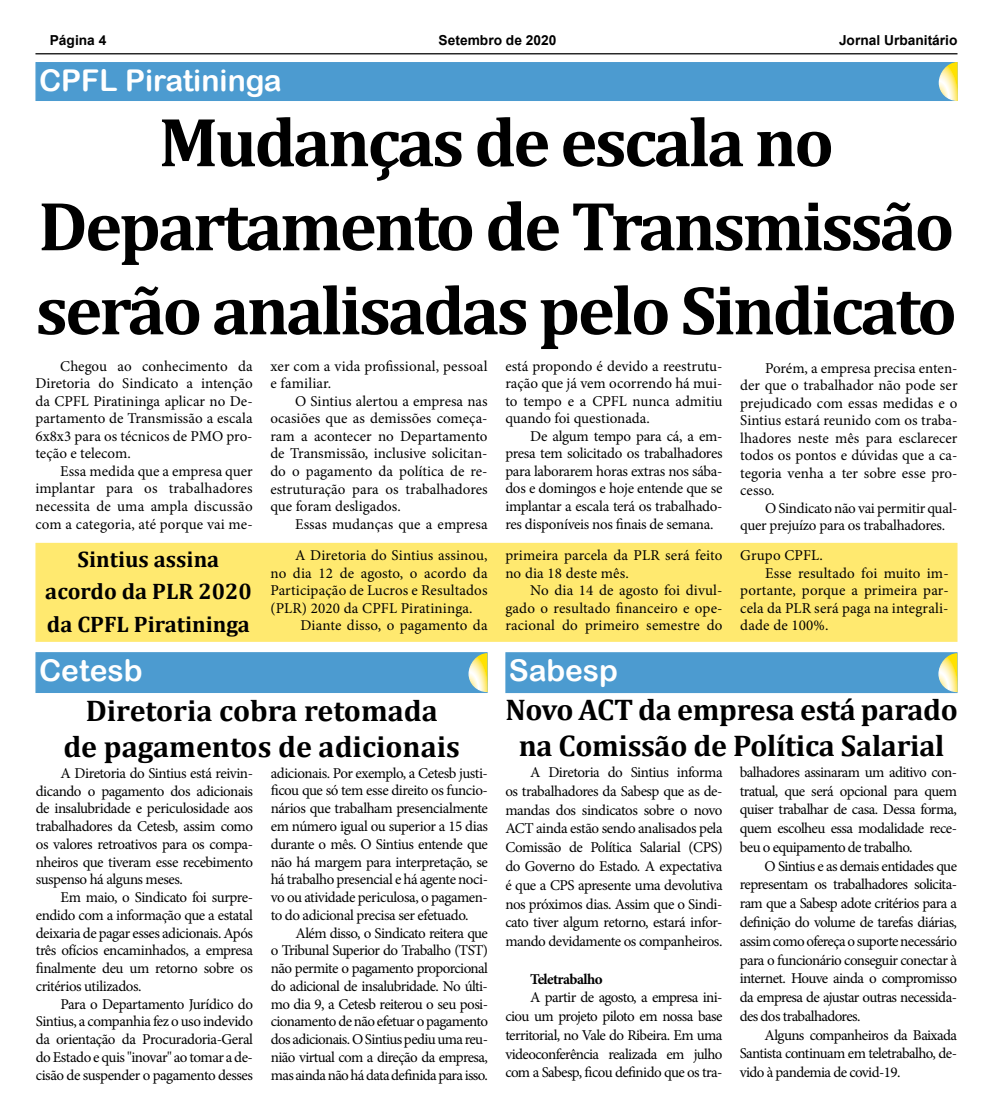
<style>
.page{position:relative;width:993px;height:1117px;background:#fff}
.page>*{position:absolute;margin:0;border:0;box-sizing:border-box;transform-origin:0 0}
.t1{font:700 70px/84px "Cambria";letter-spacing:-.04em;color:#000;text-align:center}
.t2{font:700 30px/36px "Cambria";letter-spacing:-.01em;color:#000;text-align:center}
.t3{font:30px "Arial Rounded MT Bold";color:#fff}
.t4{font:700 22.5px/32.5px "Cambria";color:#000;text-align:center}
.t5{font:15px/17.5px "Minion Pro";letter-spacing:-.015em;color:#000;text-align:justify}
.t6{font:15px/17.5px "Minion Pro";letter-spacing:.01em;color:#000}
.t7{font:15px "Minion Pro";letter-spacing:.005em;color:#000}
.t8{font:700 15px "Minion Pro";letter-spacing:-.035em;color:#000}
.t9{font:700 13.75px "Arial";color:#000}
</style>
<div class="page">
<div style="left:35px;top:542px;width:922px;height:99px;background:#ffe96f;border:1px solid #ffe96f"></div>
<hr style="left:35px;top:53px;width:922px;height:1px;background:#000">
<div style="left:35px;top:62px;width:922px;height:39px;background:#4c9bd0"></div>
<svg style="left:937px;top:62px;width:21px;height:39px"></svg>
<div style="left:35px;top:652px;width:452px;height:40px;background:#4c9bd0;border:1px solid #4c9bd0"></div>
<svg style="left:467px;top:652px;width:21px;height:40px"></svg>
<div style="left:505px;top:652px;width:452px;height:41px;background:#4c9bd0;border:1px solid #4c9bd0"></div>
<svg style="left:937px;top:652px;width:21px;height:40px"></svg>
<p class="t9" style="left:50px;top:31px;width:58px">Página 4</p>
<p class="t9" style="left:438px;top:31px;width:119px">Setembro de 2020</p>
<p class="t9" style="left:838px;top:31px;width:120px">Jornal Urbanitário</p>
<h2 class="t3" style="left:39px;top:63px;width:244px">CPFL Piratininga</h2>
<h1 class="t1" style="left:36px;top:98px;width:922px">Mudanças de escala no<br>Departamento de Transmissão serão analisadas pelo Sindicato</h1>
<p class="t5" style="left:35px;top:357px;width:219px;text-indent:25px">Chegou ao conhecimento da Diretoria do Sindicato a intenção da CPFL Piratininga aplicar no De&shy;partamento de Transmissão a escala 6x8x3 para os técnicos de PMO pro&shy;teção e telecom.</p>
<p class="t5" style="left:35px;top:462px;width:219px;text-indent:25px">Essa medida que a empresa quer implantar para os trabalhadores necessita de uma ampla discussão com a categoria, até porque vai me-</p>
<p class="t5" style="left:505px;top:357px;width:219px">está propondo é devido a reestrutu&shy;ração que já vem ocorrendo há mui&shy;to tempo e a CPFL nunca admitiu quando foi questionada.</p>
<p class="t5" style="left:505px;top:427px;width:219px;text-indent:25px">De algum tempo para cá, a em&shy;presa tem solicitado os trabalhadores para laborarem horas extras nos sába&shy;dos e domingos e hoje entende que se implantar a escala terá os trabalhado&shy;res disponíveis nos finais de semana.</p>
<p class="t6" style="left:270px;top:357px;width:219px">xer com a vida profissional, pessoal e familiar.</p>
<p class="t5" style="left:270px;top:392px;width:219px;text-indent:25px">O Sintius alertou a empresa nas ocasiões que as demissões começa&shy;ram a acontecer no Departamento de Transmissão, inclusive solicitan&shy;do o pagamento da política de re&shy;estruturação para os trabalhadores que foram desligados.</p>
<p class="t5" style="left:295px;top:515px;width:194px">Essas mudanças que a empresa</p>
<p class="t5" style="left:740px;top:359px;width:219px;text-indent:25px">Porém, a empresa precisa enten&shy;der que o trabalhador não pode ser prejudicado com essas medidas e o Sintius estará reunido com os traba&shy;lhadores neste mês para esclarecer todos os pontos e dúvidas que a ca&shy;tegoria venha a ter sobre esse pro&shy;cesso.</p>
<p class="t5" style="left:740px;top:499px;width:219px;text-indent:25px">O Sindicato não vai permitir qual&shy;quer prejuízo para os trabalhadores.</p>
<p class="t6" style="left:740px;top:546px;width:84px">Grupo CPFL.</p>
<p class="t7" style="left:764px;top:562px;width:185px">Esse resultado foi muito im-</p>
<p class="t6" style="left:740px;top:581px;width:210px">portante, porque a primeira par-</p>
<p class="t6" style="left:740px;top:599px;width:210px">cela da PLR será paga na integrali-</p>
<p class="t6" style="left:740px;top:616px;width:90px">dade de 100%.</p>
<p class="t6" style="left:505px;top:546px;width:219px">primeira parcela da PLR será feito no dia 18 deste mês.</p>
<p class="t5" style="left:505px;top:581px;width:219px;text-indent:25px">No dia 14 de agosto foi divul&shy;gado o resultado financeiro e ope&shy;racional do primeiro semestre do</p>
<p class="t7" style="left:295px;top:545px;width:194px">A Diretoria do Sintius assinou,</p>
<p class="t6" style="left:270px;top:564px;width:219px">no dia 12 de agosto, o acordo da</p>
<p class="t6" style="left:270px;top:581px;width:219px">Participação de Lucros e Resultados</p>
<p class="t6" style="left:270px;top:599px;width:204px">(PLR) 2020 da CPFL Piratininga.</p>
<p class="t7" style="left:300px;top:615px;width:189px">Diante disso, o pagamento da</p>
<h3 class="t4" style="left:45px;top:542px;width:208px">Sintius assina acordo da PLR 2020 da CPFL Piratininga</h3>
<h2 class="t3" style="left:39px;top:652px;width:105px">Cetesb</h2>
<h2 class="t3" style="left:508px;top:652px;width:111px">Sabesp</h2>
<h2 class="t2" style="left:505px;top:691px;width:454px">Novo ACT da empresa está parado na Comissão de Política Salarial</h2>
<p class="t5" style="left:505px;top:763px;width:219px;line-height:18.8px;text-indent:25px">A Diretoria do Sintius informa os trabalhadores da Sabesp que as de&shy;mandas dos sindicatos sobre o novo ACT ainda estão sendo analisados pela Comissão de Política Salarial (CPS) do Governo do Estado. A expectativa é que a CPS apresente uma devolutiva nos próximos dias. Assim que o Sindi&shy;cato tiver algum retorno, estará infor&shy;mando devidamente os companheiros.</p>
<p class="t8" style="left:530px;top:967px;width:74px">Teletrabalho</p>
<p class="t5" style="left:505px;top:988px;width:219px;line-height:18.8px;text-indent:25px">A partir de agosto, a empresa ini&shy;ciou um projeto piloto em nossa base territorial, no Vale do Ribeira. Em uma videoconferência realizada em julho com a Sabesp, ficou definido que os tra-</p>
<h2 class="t2" style="left:63px;top:691px;width:398px">Diretoria cobra retomada<br>de pagamentos de adicionais</h2>
<p class="t5" style="left:739px;top:762px;width:219px;line-height:18.8px">balhadores assinaram um aditivo con&shy;tratual, que será opcional para quem quiser trabalhar de casa. Dessa forma, quem escolheu essa modalidade rece&shy;beu o equipamento de trabalho.</p>
<p class="t5" style="left:739px;top:856px;width:219px;line-height:18.8px;text-indent:25px">O Sintius e as demais entidades que representam os trabalhadores solicita&shy;ram que a Sabesp adote critérios para a definição do volume de tarefas diárias, assim como ofereça o suporte necessário para o funcionário conseguir conectar à internet. Houve ainda o compromisso da empresa de ajustar outras necessida&shy;des dos trabalhadores.</p>
<p class="t5" style="left:739px;top:1025px;width:219px;line-height:18.8px;text-indent:25px">Alguns companheiros da Baixada Santista continuam em teletrabalho, de&shy;vido à pandemia de covid-19.</p>
<p class="t5" style="left:271px;top:764px;width:219px">adicionais. Por exemplo, a Cetesb justi&shy;ficou que só tem esse direito os funcio&shy;nários que trabalham presencialmente em número igual ou superior a 15 dias durante o mês. O Sintius entende que não há margem para interpretação, se há trabalho presencial e há agente noci&shy;vo ou atividade periculosa, o pagamen&shy;to do adicional precisa ser efetuado.</p>
<p class="t5" style="left:271px;top:923px;width:219px;text-indent:25px">Além disso, o Sindicato reitera que o Tribunal Superior do Trabalho (TST) não permite o pagamento proporcional do adicional de insalubridade. No últi&shy;mo dia 9, a Cetesb reiterou o seu posi&shy;cionamento de não efetuar o pagamento dos adicionais. O Sintius pediu uma reu&shy;nião virtual com a direção da empresa, mas ainda não há data definida para isso.</p>
<p class="t5" style="left:36px;top:764px;width:219px;text-indent:25px">A Diretoria do Sintius está reivin&shy;dicando o pagamento dos adicionais de insalubridade e periculosidade aos trabalhadores da Cetesb, assim como os valores retroativos para os compa&shy;nheiros que tiveram esse recebimento suspenso há alguns meses.</p>
<p class="t5" style="left:36px;top:888px;width:219px;text-indent:25px">Em maio, o Sindicato foi surpre&shy;endido com a informação que a estatal deixaria de pagar esses adicionais. Após três ofícios encaminhados, a empresa finalmente deu um retorno sobre os critérios utilizados.</p>
<p class="t5" style="left:36px;top:994px;width:219px;text-indent:25px">Para o Departamento Jurídico do Sintius, a companhia fez o uso indevido da orientação da Procuradoria-Geral do Estado e quis "inovar" ao tomar a de&shy;cisão de suspender o pagamento desses</p>
</div>
